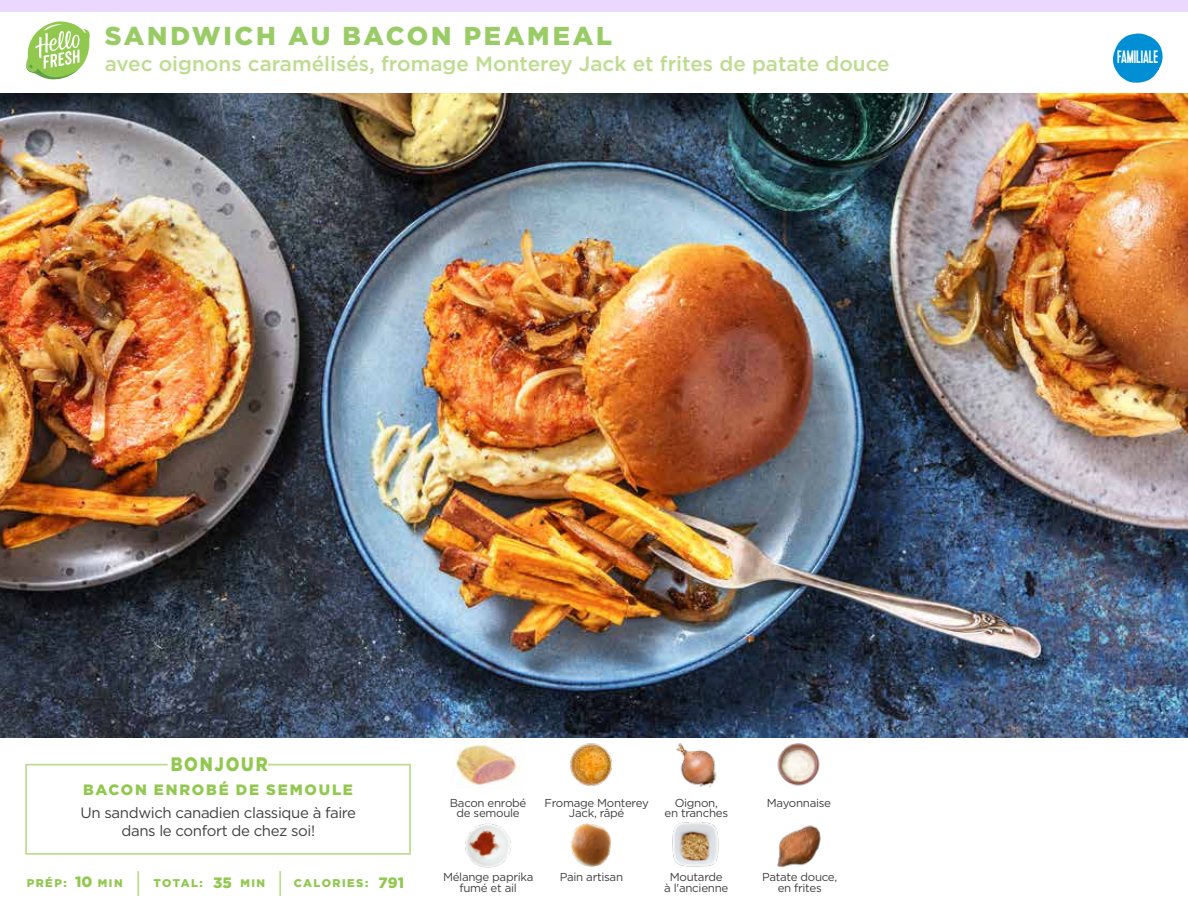
<style>
.page{position:relative;width:1188px;height:918px;background:#fff}
.page>*{position:absolute;margin:0;border:0;box-sizing:border-box;transform-origin:0 0}
.t1{font:900 25.8px "Gotham";letter-spacing:.105em;color:#9c6}
.t2{font:500 20.7px "Gotham";color:#bedc8f}
.t3{font:900 19.5px "Gotham";letter-spacing:.11em;color:#91c84e;scale:.85 1}
.t4{font:18px "Kapra";letter-spacing:-.005em;color:#fff;scale:.85 1}
.t5{font:15px/18px "Gotham";letter-spacing:-.025em;color:#414042;text-align:center}
.t6{font:900 15px "Gotham";letter-spacing:.115em;color:#91c84e}
.t7{font:11.55px/10.5px "Gotham";letter-spacing:-.025em;color:#414042;text-align:center}
.t8{font:900 11.25px "Gotham";letter-spacing:.125em;color:#91c84e}
.t9{font:900 10.95px "Gotham";letter-spacing:.135em;color:#91c84e}
</style>
<div class="page">
<div style="left:0;top:0;width:1188px;height:12px;background:#ecd8ff"></div>
<img style="left:0;top:93px;width:1188px;height:644px">
<svg style="left:25px;top:763px;width:386px;height:92px"></svg>
<img style="left:456px;top:743px;width:64px;height:46px">
<img style="left:465px;top:823px;width:46px;height:45px">
<img style="left:676px;top:743px;width:41px;height:45px">
<img style="left:672px;top:822px;width:47px;height:45px">
<img style="left:570px;top:824px;width:41px;height:42px">
<img style="left:777px;top:825px;width:44px;height:43px">
<img style="left:777px;top:743px;width:43px;height:43px">
<hr style="left:137px;top:871px;width:2px;height:25px;background:#bedc8f">
<hr style="left:279px;top:871px;width:2px;height:25px;background:#bedc8f">
<img style="left:564px;top:737px;width:55px;height:49px">
<svg style="left:1112px;top:33px;width:51px;height:50px"></svg>
<div style="left:1116px;top:50px;width:43px;height:20px;background:#008fd5"></div>
<svg style="left:26px;top:21px;width:64px;height:59px"></svg>
<h1 class="t1" style="left:105px;top:21px;width:509px">SANDWICH AU BACON PEAMEAL</h1>
<h2 class="t2" style="left:105px;top:50px;width:787px">avec oignons caramélisés, fromage Monterey Jack et frites de patate douce</h2>
<h3 class="t4" style="left:1117px;top:46px;width:50px">FAMILIALE</h3>
<h3 class="t3" style="left:171px;top:752px;width:116px">BONJOUR</h3>
<p class="t6" style="left:83px;top:781px;width:271px">BACON ENROBÉ DE SEMOULE</p>
<p class="t5" style="left:80px;top:803px;width:277px">Un sandwich canadien classique à faire dans le confort de chez soi!</p>
<p class="t7" style="left:450px;top:797px;width:78px">Bacon enrobé de semoule</p>
<p class="t7" style="left:665px;top:797px;width:65px">Oignon,<br>en tranches</p>
<p class="t7" style="left:545px;top:797px;width:106px">Fromage Monterey</p>
<p class="t7" style="left:767px;top:797px;width:66px">Mayonnaise</p>
<p class="t7" style="left:569px;top:807px;width:57px">Jack, râpé</p>
<p class="t6" style="left:75px;top:873px;width:19px">10</p>
<p class="t6" style="left:213px;top:874px;width:20px">35</p>
<p class="t8" style="left:27px;top:877px;width:41px">PRÉP:</p>
<p class="t9" style="left:98px;top:877px;width:26px">MIN</p>
<p class="t8" style="left:154px;top:877px;width:51px">TOTAL:</p>
<p class="t9" style="left:240px;top:877px;width:26px">MIN</p>
<p class="t8" style="left:294px;top:877px;width:76px">CALORIES:</p>
<p class="t7" style="left:443px;top:872px;width:92px">Mélange paprika fumé et ail</p>
<p class="t7" style="left:670px;top:872px;width:54px">Moutarde</p>
<p class="t7" style="left:560px;top:872px;width:65px">Pain artisan</p>
<p class="t7" style="left:762px;top:872px;width:76px">Patate douce, en frites</p>
<p class="t6" style="left:379px;top:874px;width:27px">791</p>
<p class="t7" style="left:664px;top:882px;width:66px">à l'ancienne</p>
</div>
